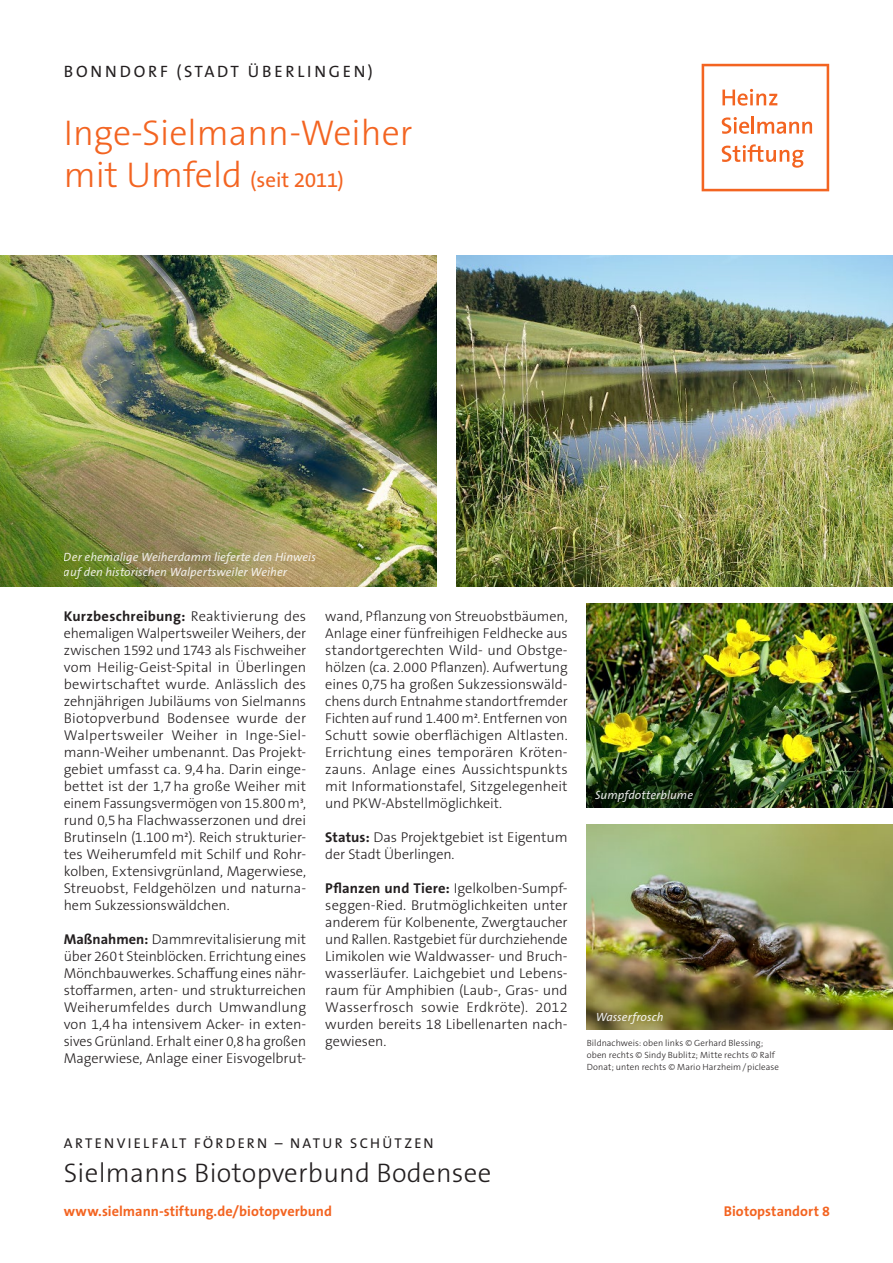
<style>
.page{position:relative;width:893px;height:1263px;background:#fff}
.page>*{position:absolute;margin:0;border:0;box-sizing:border-box;transform-origin:0 0}
.t1{font:300 36px "The Sans B W3";color:#f36421}
.t2{font:300 27px "The Sans B W3";letter-spacing:.01em;color:#231f20}
.t3{font:21px "The Sans B W5 Plain";letter-spacing:-.01em;color:#f36421}
.t4{font:16.5px "The Sans B W5 Plain";letter-spacing:.165em;color:#231f20}
.t5{font:300 14.25px/17px "The Sans B W3";letter-spacing:-.005em;color:#231f20;text-align:justify}
.t6{font:700 14.25px "The Sans B W7";letter-spacing:.01em;color:#231f20}
.t7{font:700 14.25px "The Sans B W7";color:#f36421}
.t8{font:14.25px "The Sans B W5 Plain";letter-spacing:.165em;color:#231f20}
.t9{font:italic 12px/15px "The Sans B W5 Plain";letter-spacing:.005em;color:#fff}
.t10{font:300 9px/12px "The Sans B W3";letter-spacing:.01em;color:#231f20}
.s1{font-family:"The Sans B W3";font-weight:300;font-size:36px}
.s2{font-family:"The Sans B W3";font-weight:300}
.s3{font-family:"The Sans B W7";font-weight:700}
</style>
<div class="page">
<svg style="left:702px;top:64px;width:127px;height:127px"></svg>
<img style="left:0;top:255px;width:437px;height:332px">
<img style="left:587px;top:604px;width:306px;height:204px">
<img style="left:587px;top:825px;width:306px;height:204px">
<img style="left:456px;top:255px;width:437px;height:332px">
<p class="t4" style="left:64px;top:60px;width:311px">BONNDORF (STADT ÜBERLINGEN)</p>
<h1 class="t1" style="left:64px;top:109px;width:350px">Inge-Sielmann-Weiher</h1>
<h3 class="t3" style="left:64px;top:167px;width:282px"><span class="s1">mit Umfeld</span> (seit 2011)</h3>
<p class="t9" style="left:64px;top:550px;width:254px">Der ehemalige Weiherdamm lieferte den Hinweis auf den historischen Walpertsweiler Weiher</p>
<p class="t6" style="left:64px;top:607px;width:244px">Kurzbeschreibung: <span class="s2">Reaktivierung des</span></p>
<p class="t5" style="left:64px;top:625px;width:244px">ehemaligen Walpertsweiler Weihers, der zwischen 1592 und 1743 als Fischweiher vom Heilig-Geist-Spital in Überlingen bewirtschaftet wurde. Anlässlich des zehnjährigen Jubiläums von Sielmanns Biotopverbund Bodensee wurde der Walpertsweiler Weiher in Inge-Siel&shy;mann-Weiher umbenannt. Das Projekt&shy;gebiet umfasst ca. 9,4ha. Darin einge&shy;bettet ist der 1,7ha große Weiher mit einem Fassungsvermögen von 15.800m³, rund 0,5ha Flachwasserzonen und drei Brutinseln (1.100m²). Reich strukturier&shy;tes Weiherumfeld mit Schilf und Rohr&shy;kolben, Extensivgrünland, Magerwiese, Streuobst, Feldgehölzen und naturna&shy;hem Sukzessionswäldchen.</p>
<p class="t5" style="left:64px;top:931px;width:244px"><span class="s3">Maßnahmen:</span> Dammrevitalisierung mit über 260t Steinblöcken. Errichtung eines Mönchbauwerkes. Schaffung eines nähr&shy;stoffarmen, arten- und strukturreichen Weiherumfeldes durch Umwandlung von 1,4ha intensivem Acker- in exten&shy;sives Grünland. Erhalt einer 0,8ha großen Magerwiese, Anlage einer Eisvogelbrut-</p>
<p class="t5" style="left:325px;top:608px;width:244px">wand, Pflanzung von Streuobstbäumen, Anlage einer fünfreihigen Feldhecke aus standortgerechten Wild- und Obstge&shy;hölzen (ca. 2.000 Pflanzen). Aufwertung eines 0,75ha großen Sukzessionswäld&shy;chens durch Entnahme standortfremder Fichten auf rund 1.400m². Entfernen von Schutt sowie oberflächigen Altlasten.<br>Errichtung eines temporären Kröten&shy;zauns. Anlage eines Aussichtspunkts mit Informationstafel, Sitzgelegenheit und PKW-Abstellmöglichkeit.</p>
<p class="t5" style="left:325px;top:829px;width:244px"><span class="s3">Status:</span> Das Projektgebiet ist Eigentum der Stadt Überlingen.</p>
<p class="t6" style="left:325px;top:879px;width:244px">Pflanzen und Tiere: <span class="s2">Igelkolben-Sumpf-</span></p>
<p class="t5" style="left:325px;top:897px;width:244px">seggen-Ried. Brutmöglichkeiten unter anderem für Kolbenente, Zwergtaucher und Rallen. Rastgebiet für durchziehende Limikolen wie Waldwasser- und Bruch&shy;wasserläufer. Laichgebiet und Lebens&shy;raum für Amphibien (Laub-, Gras- und Wasserfrosch sowie Erdkröte). 2012 wurden bereits 18 Libellenarten nach&shy;gewiesen.</p>
<p class="t9" style="left:595px;top:788px;width:99px">Sumpfdotterblume</p>
<p class="t9" style="left:595px;top:1009px;width:70px">Wasserfrosch</p>
<p class="t10" style="left:587px;top:1037px;width:194px">Bildnachweis: oben links © Gerhard Blessing; oben rechts © Sindy Bublitz; Mitte rechts © Ralf<br>Donat; unten rechts © Mario Harzheim/piclease</p>
<p class="t8" style="left:64px;top:1134px;width:371px">ARTENVIELFALT FÖRDERN – NATUR SCHÜTZEN</p>
<h2 class="t2" style="left:64px;top:1156px;width:429px">Sielmanns Biotopverbund Bodensee</h2>
<p class="t7" style="left:64px;top:1202px;width:270px">www.sielmann-stiftung.de/biotopverbund</p>
<p class="t7" style="left:724px;top:1202px;width:108px">Biotopstandort 8</p>
</div>
